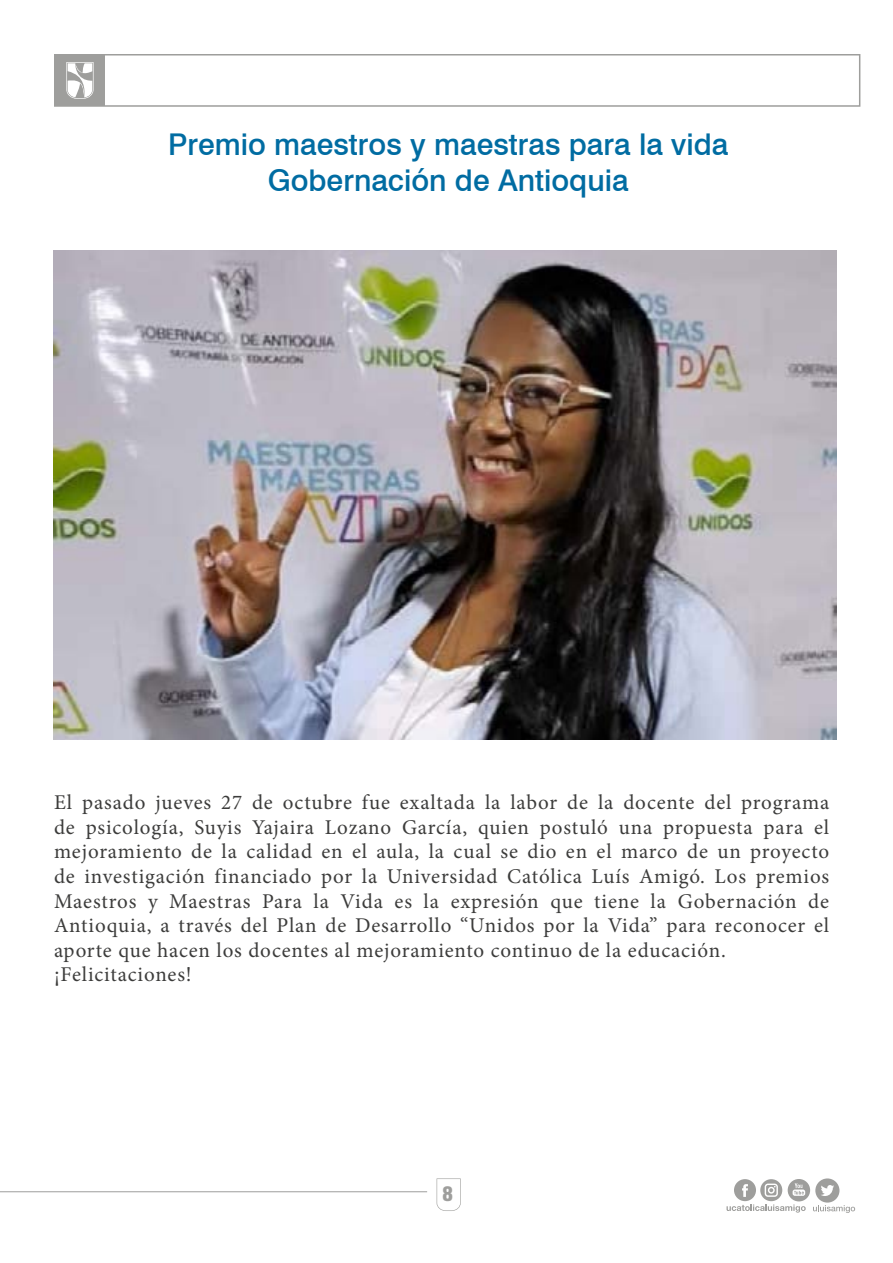
<style>
.page{position:relative;width:893px;height:1263px;background:#fff}
.page>*{position:absolute;margin:0;border:0;box-sizing:border-box;transform-origin:0 0}
.t1{font:500 30px/36px "Swiss 721 BT";color:#006ca2;text-align:center}
.t2{font:21px/24.6px "Minion Pro";letter-spacing:.04em;color:#3c3c3b}
.t3{font:700 21px "Helvetica Con BQ";color:#9e9e9c}
</style>
<div class="page">
<svg style="left:726px;top:1178px;width:129px;height:35px"></svg>
<svg style="left:437px;top:1178px;width:24px;height:33px"></svg>
<div style="left:54px;top:54px;width:806px;height:53px;border:2px solid #9e9e9c"></div>
<div style="left:55px;top:55px;width:50px;height:51px;background:#9e9e9c"></div>
<svg style="left:66px;top:62px;width:28px;height:37px"></svg>
<hr style="left:0;top:1191px;width:427px;height:1px;background:#9e9e9c">
<img style="left:54px;top:251px;width:783px;height:489px">
<h1 class="t1" style="left:168px;top:126px;width:562px">Premio maestros y maestras para la vida<br>Gobernación de Antioquia</h1>
<p class="t2" style="left:54px;top:790px;width:777px">El pasado jueves 27 de octubre fue exaltada la labor de la docente del programa de psicología, Suyis Yajaira Lozano García, quien postuló una propuesta para el mejoramiento de la calidad en el aula, la cual se dio en el marco de un proyecto de investigación financiado por la Universidad Católica Luís Amigó. Los premios Maestros y Maestras Para la Vida es la expresión que tiene la Gobernación de Antioquia, a través del Plan de Desarrollo “Unidos por la Vida” para reconocer el aporte que hacen los docentes al mejoramiento continuo de la educación. ¡Felicitaciones!</p>
<p class="t3" style="left:443px;top:1182px;width:12px">8</p>
</div>
